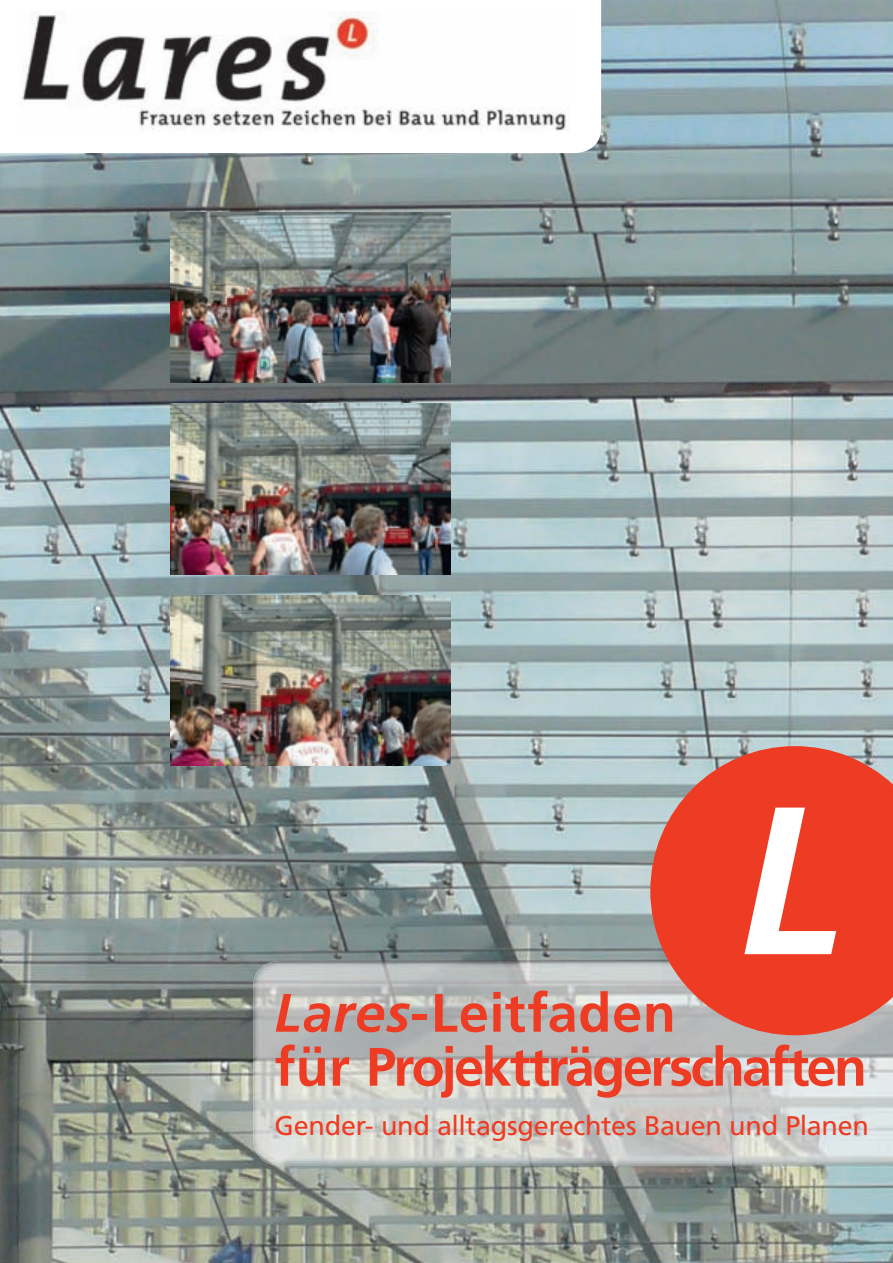
<style>
.page{position:relative;width:893px;height:1263px;background:#fff}
.page>*{position:absolute;margin:0;border:0;box-sizing:border-box;transform-origin:0 0}
.t1{font:italic 700 210px "Frutiger";color:#fff}
.t2{font:700 54px/54px "Frutiger";letter-spacing:-.045em;color:#ed3c23}
.t3{font:27px "Frutiger";letter-spacing:-.01em;color:#ed3c23}
.s1{font-style:italic}
</style>
<div class="page">
<img style="left:0;top:0;width:893px;height:1263px">
<img style="left:253px;top:961px;width:640px;height:204px">
<svg style="left:650px;top:746px;width:243px;height:289px;background:#e3513c"></svg>
<svg style="left:0;top:0;width:601px;height:153px"></svg>
<img style="left:19px;top:11px;width:551px;height:123px">
<img style="left:170px;top:213px;width:281px;height:170px">
<img style="left:170px;top:404px;width:281px;height:170px">
<img style="left:170px;top:595px;width:281px;height:170px">
<h1 class="t1" style="left:740px;top:758px;width:106px">L</h1>
<h2 class="t2" style="left:274px;top:986px;width:594px"><span class="s1">Lares</span>-Leitfaden<br>für Projektträgerschaften</h2>
<p class="t3" style="left:274px;top:1110px;width:596px">Gender- und alltagsgerechtes Bauen und Planen</p>
</div>
